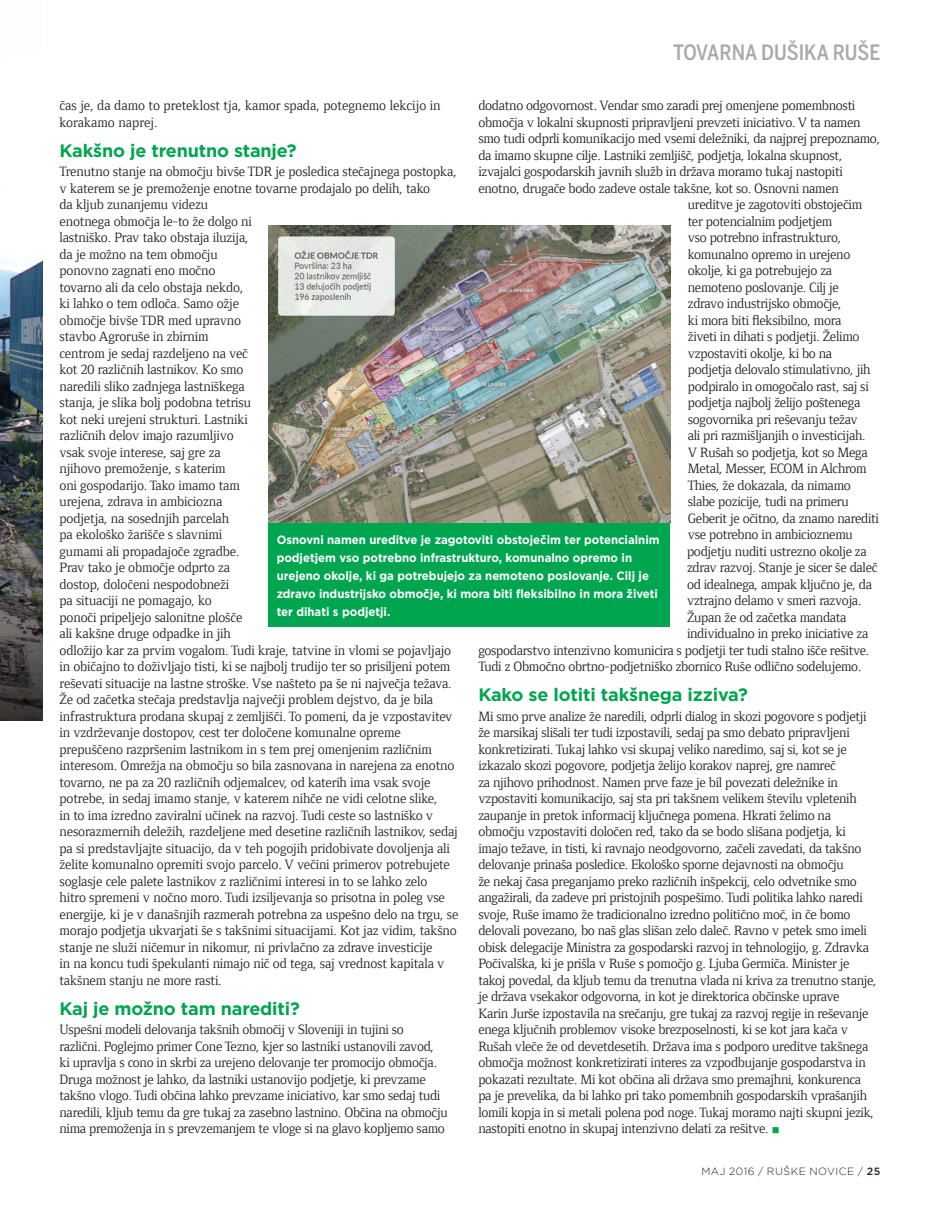
<style>
.page{position:relative;width:944px;height:1212px;background:#fff}
.page>*{position:absolute;margin:0;border:0;box-sizing:border-box;transform-origin:0 0}
.t1{font:500 21px "Benton Sans Cond";color:#a8a9ad}
._3_Besedilo{font:700 18px "Gotham";letter-spacing:-.01em;color:#00a54f}
._3_Besedilo-2{font:700 13.8px/16.5px "Foundry Form Serif";letter-spacing:-.02em;color:#231f20}
._3_Besedilo-3{font:700 13.8px/16.5px "Foundry Form Serif";color:#231f20}
._9_Besedilo_tabela{font:700 12px/18px "Gotham";color:#fff;scale:.95 1}
.t2{font:300 10.5px "Gotham";letter-spacing:.05em;color:#231f20}
.s1{color:#00a54f}
.s2{font-weight:500}
</style>
<div class="page">
<img style="left:0;top:260px;width:43px;height:190px">
<img style="left:0;top:450px;width:43px;height:271px">
<img style="left:269px;top:226px;width:402px;height:297px">
<div style="left:268px;top:523px;width:402px;height:104px;background:#00a54f"></div>
<p class="t1" style="left:673px;top:40px;width:209px">TOVARNA DUŠIKA RUŠE</p>
<p class="_3_Besedilo-2" style="left:478px;top:97px;width:379px">dodatno odgovornost. Vendar smo zaradi prej omenjene pomembnosti</p>
<p class="_3_Besedilo-2" style="left:478px;top:114px;width:384px">območja v lokalni skupnosti pripravljeni prevzeti iniciativo. V ta namen</p>
<p class="_3_Besedilo-2" style="left:478px;top:130px;width:403px">smo tudi odprli komunikacijo med vsemi deležniki, da najprej prepoznamo,</p>
<p class="_3_Besedilo-2" style="left:478px;top:147px;width:366px">da imamo skupne cilje. Lastniki zemljišč, podjetja, lokalna skupnost,</p>
<p class="_3_Besedilo-2" style="left:478px;top:163px;width:366px">izvajalci gospodarskih javnih služb in država moramo tukaj nastopiti</p>
<p class="_3_Besedilo-2" style="left:478px;top:180px;width:362px">enotno, drugače bodo zadeve ostale takšne, kot so. Osnovni namen</p>
<p class="_3_Besedilo-2" style="left:688px;top:196px;width:176px">ureditve je zagotoviti obstoječim</p>
<p class="_3_Besedilo-2" style="left:688px;top:213px;width:146px">ter potencialnim podjetjem</p>
<p class="_3_Besedilo-2" style="left:688px;top:229px;width:155px">vso potrebno infrastrukturo,</p>
<p class="_3_Besedilo-2" style="left:688px;top:246px;width:164px">komunalno opremo in urejeno</p>
<p class="_3_Besedilo-2" style="left:688px;top:262px;width:146px">okolje, ki ga potrebujejo za</p>
<p class="_3_Besedilo-2" style="left:688px;top:279px;width:153px">nemoteno poslovanje. Cilj je</p>
<p class="_3_Besedilo-2" style="left:688px;top:295px;width:155px">zdravo industrijsko območje,</p>
<p class="_3_Besedilo-2" style="left:688px;top:312px;width:155px">ki mora biti fleksibilno, mora</p>
<p class="_3_Besedilo-2" style="left:688px;top:328px;width:173px">živeti in dihati s podjetji. Želimo</p>
<p class="_3_Besedilo-2" style="left:688px;top:345px;width:146px">vzpostaviti okolje, ki bo na</p>
<p class="_3_Besedilo-2" style="left:688px;top:361px;width:184px">podjetja delovalo stimulativno, jih</p>
<p class="_3_Besedilo-2" style="left:688px;top:378px;width:182px">podpiralo in omogočalo rast, saj si</p>
<p class="_3_Besedilo-2" style="left:688px;top:394px;width:174px">podjetja najbolj želijo poštenega</p>
<p class="_3_Besedilo-2" style="left:688px;top:411px;width:172px">sogovornika pri reševanju težav</p>
<p class="_3_Besedilo-2" style="left:688px;top:427px;width:179px">ali pri razmišljanjih o investicijah.</p>
<p class="_3_Besedilo-2" style="left:688px;top:444px;width:182px">V Rušah so podjetja, kot so Mega</p>
<p class="_3_Besedilo-2" style="left:688px;top:460px;width:180px">Metal, Messer, ECOM in Alchrom</p>
<p class="_3_Besedilo-2" style="left:688px;top:477px;width:165px">Thies, že dokazala, da nimamo</p>
<p class="_3_Besedilo-2" style="left:688px;top:493px;width:162px">slabe pozicije, tudi na primeru</p>
<p class="_3_Besedilo-2" style="left:688px;top:510px;width:193px">Geberit je očitno, da znamo narediti</p>
<p class="_3_Besedilo-2" style="left:688px;top:526px;width:167px">vse potrebno in ambicioznemu</p>
<p class="_3_Besedilo-2" style="left:687px;top:543px;width:181px">podjetju nuditi ustrezno okolje za</p>
<p class="_3_Besedilo-2" style="left:687px;top:559px;width:192px">zdrav razvoj. Stanje je sicer še daleč</p>
<p class="_3_Besedilo-2" style="left:687px;top:576px;width:187px">od idealnega, ampak ključno je, da</p>
<p class="_3_Besedilo-2" style="left:687px;top:592px;width:176px">vztrajno delamo v smeri razvoja.</p>
<p class="_3_Besedilo-2" style="left:687px;top:609px;width:161px">Župan že od začetka mandata</p>
<p class="_3_Besedilo-2" style="left:687px;top:625px;width:183px">individualno in preko iniciative za</p>
<p class="_3_Besedilo-2" style="left:478px;top:642px;width:392px">gospodarstvo intenzivno komunicira s podjetji ter tudi stalno išče rešitve.</p>
<p class="_3_Besedilo-2" style="left:478px;top:658px;width:385px">Tudi z Območno obrtno-podjetniško zbornico Ruše odlično sodelujemo.</p>
<p class="_3_Besedilo" style="left:478px;top:683px;width:271px">Kako se lotiti takšnega izziva?</p>
<p class="_3_Besedilo-2" style="left:478px;top:708px;width:400px">Mi smo prve analize že naredili, odprli dialog in skozi pogovore s podjetji že marsikaj slišali ter tudi izpostavili, sedaj pa smo debato pripravljeni konkretizirati. Tukaj lahko vsi skupaj veliko naredimo, saj si, kot se je izkazalo skozi pogovore, podjetja želijo korakov naprej, gre namreč<br>za njihovo prihodnost. Namen prve faze je bil povezati deležnike in vzpostaviti komunikacijo, saj sta pri takšnem velikem številu vpletenih zaupanje in pretok informacij ključnega pomena. Hkrati želimo na območju vzpostaviti določen red, tako da se bodo slišana podjetja, ki imajo težave, in tisti, ki ravnajo neodgovorno, začeli zavedati, da takšno delovanje prinaša posledice. Ekološko sporne dejavnosti na območju<br>že nekaj časa preganjamo preko različnih inšpekcij, celo odvetnike smo angažirali, da zadeve pri pristojnih pospešimo. Tudi politika lahko naredi svoje, Ruše imamo že tradicionalno izredno politično moč, in če bomo delovali povezano, bo naš glas slišan zelo daleč. Ravno v petek smo imeli obisk delegacije Ministra za gospodarski razvoj in tehnologijo, g. Zdravka Počivalška, ki je prišla v Ruše s pomočjo g. Ljuba Germiča. Minister je takoj povedal, da kljub temu da trenutna vlada ni kriva za trenutno stanje, je država vsekakor odgovorna, in kot je direktorica občinske uprave<br>Karin Jurše izpostavila na srečanju, gre tukaj za razvoj regije in reševanje enega ključnih problemov visoke brezposelnosti, ki se kot jara kača v Rušah vleče že od devetdesetih. Država ima s podporo ureditve takšnega območja možnost konkretizirati interes za vzpodbujanje gospodarstva in pokazati rezultate. Mi kot občina ali država smo premajhni, konkurenca pa je prevelika, da bi lahko pri tako pomembnih gospodarskih vprašanjih lomili kopja in si metali polena pod noge. Tukaj moramo najti skupni jezik, nastopiti enotno in skupaj intenzivno delati za rešitve. <span class="s1">■</span></p>
<p class="_3_Besedilo-3" style="left:60px;top:97px;width:383px">čas je, da damo to preteklost tja, kamor spada, potegnemo lekcijo in korakamo naprej.</p>
<p class="_3_Besedilo" style="left:60px;top:138px;width:239px">Kakšno je trenutno stanje?</p>
<p class="_3_Besedilo-2" style="left:60px;top:163px;width:400px">Trenutno stanje na območju bivše TDR je posledica stečajnega postopka, v katerem se je premoženje enotne tovarne prodajalo po delih, tako<br>da kljub zunanjemu videzu<br>enotnega območja le-to že dolgo ni<br>lastniško. Prav tako obstaja iluzija,<br>da je možno na tem območju<br>ponovno zagnati eno močno<br>tovarno ali da celo obstaja nekdo,<br>ki lahko o tem odloča. Samo ožje<br>območje bivše TDR med upravno<br>stavbo Agroruše in zbirnim<br>centrom je sedaj razdeljeno na več<br>kot 20 različnih lastnikov. Ko smo<br>naredili sliko zadnjega lastniškega<br>stanja, je slika bolj podobna tetrisu<br>kot neki urejeni strukturi. Lastniki<br>različnih delov imajo razumljivo<br>vsak svoje interese, saj gre za<br>njihovo premoženje, s katerim<br>oni gospodarijo. Tako imamo tam<br>urejena, zdrava in ambiciozna<br>podjetja, na sosednjih parcelah<br>pa ekološko žarišče s slavnimi<br>gumami ali propadajoče zgradbe.<br>Prav tako je območje odprto za<br>dostop, določeni nespodobneži<br>pa situaciji ne pomagajo, ko<br>ponoči pripeljejo salonitne plošče<br>ali kakšne druge odpadke in jih<br>odložijo kar za prvim vogalom. Tudi kraje, tatvine in vlomi se pojavljajo in običajno to doživljajo tisti, ki se najbolj trudijo ter so prisiljeni potem reševati situacije na lastne stroške. Vse našteto pa še ni največja težava.<br>Že od začetka stečaja predstavlja največji problem dejstvo, da je bila infrastruktura prodana skupaj z zemljišči. To pomeni, da je vzpostavitev in vzdrževanje dostopov, cest ter določene komunalne opreme prepuščeno razpršenim lastnikom in s tem prej omenjenim različnim interesom. Omrežja na območju so bila zasnovana in narejena za enotno tovarno, ne pa za 20 različnih odjemalcev, od katerih ima vsak svoje potrebe, in sedaj imamo stanje, v katerem nihče ne vidi celotne slike,<br>in to ima izredno zaviralni učinek na razvoj. Tudi ceste so lastniško v nesorazmernih deležih, razdeljene med desetine različnih lastnikov, sedaj pa si predstavljajte situacijo, da v teh pogojih pridobivate dovoljenja ali želite komunalno opremiti svojo parcelo. V večini primerov potrebujete soglasje cele palete lastnikov z različnimi interesi in to se lahko zelo<br>hitro spremeni v nočno moro. Tudi izsiljevanja so prisotna in poleg vse energije, ki je v današnjih razmerah potrebna za uspešno delo na trgu, se morajo podjetja ukvarjati še s takšnimi situacijami. Kot jaz vidim, takšno stanje ne služi ničemur in nikomur, ni privlačno za zdrave investicije<br>in na koncu tudi špekulanti nimajo nič od tega, saj vrednost kapitala v takšnem stanju ne more rasti.</p>
<p class="_3_Besedilo" style="left:60px;top:996px;width:242px">Kaj je možno tam narediti?</p>
<p class="_3_Besedilo-2" style="left:60px;top:1021px;width:390px">Uspešni modeli delovanja takšnih območij v Sloveniji in tujini so različni. Poglejmo primer Cone Tezno, kjer so lastniki ustanovili zavod, ki upravlja s cono in skrbi za urejeno delovanje ter promocijo območja.<br>Druga možnost je lahko, da lastniki ustanovijo podjetje, ki prevzame takšno vlogo. Tudi občina lahko prevzame iniciativo, kar smo sedaj tudi naredili, kljub temu da gre tukaj za zasebno lastnino. Občina na območju nima premoženja in s prevzemanjem te vloge si na glavo kopljemo samo</p>
<p class="_9_Besedilo_tabela" style="left:277px;top:530px;width:405px">Osnovni namen ureditve je zagotoviti obstoječim ter potencialnim podjetjem vso potrebno infrastrukturo, komunalno opremo in urejeno okolje, ki ga potrebujejo za nemoteno poslovanje. Cilj je zdravo industrijsko območje, ki mora biti fleksibilno in mora živeti ter dihati s podjetji.</p>
<p class="t2" style="left:701px;top:1164px;width:180px">MAJ 2016 / RUŠKE NOVICE / <span class="s2">25</span></p>
</div>
